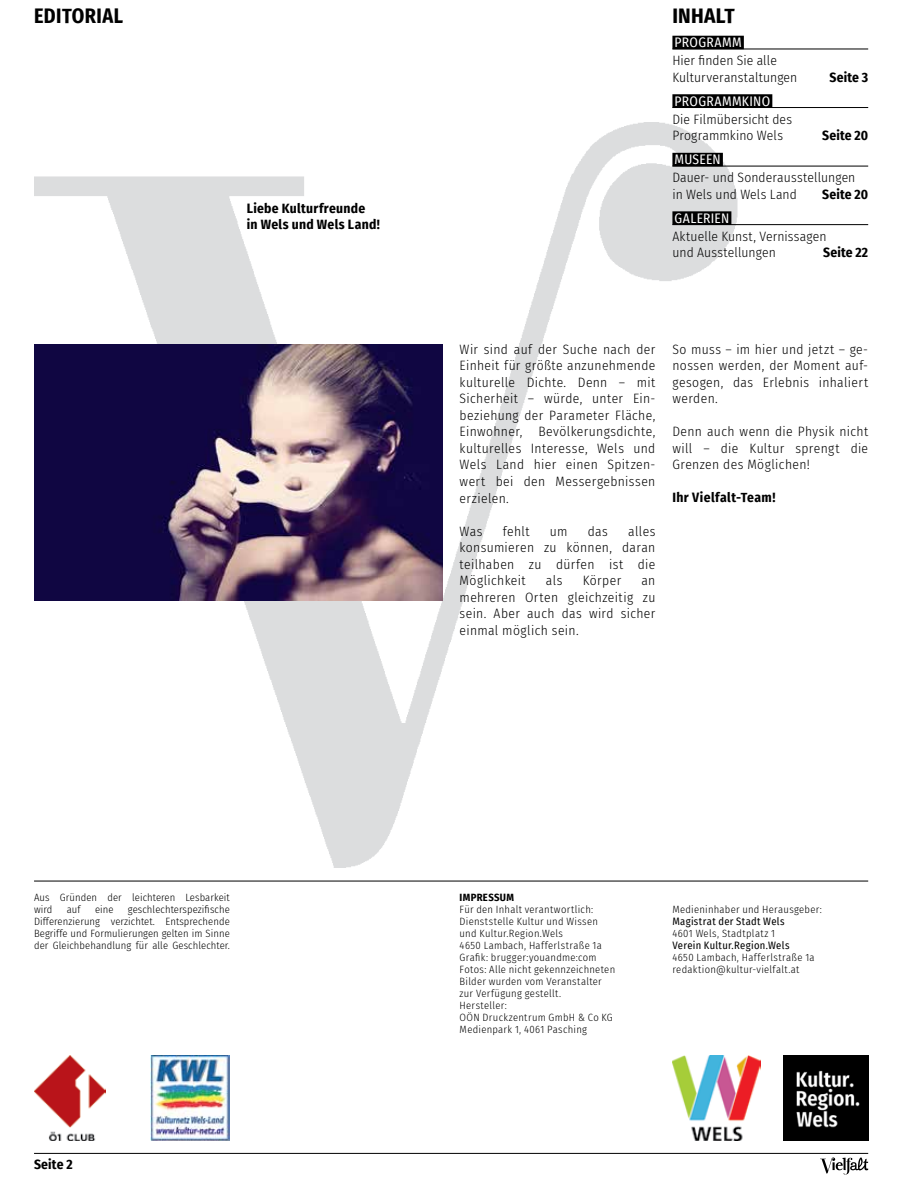
<style>
.page{position:relative;width:898px;height:1183px;background:#fff}
.page>*{position:absolute;margin:0;border:0;box-sizing:border-box;transform-origin:0 0}
.t1{font:700 21px "Fira Sans Condensed";letter-spacing:.02em;color:#000;scale:.95 1}
.t2{font:700 21px "Fira Sans Condensed";letter-spacing:.02em;color:#000}
.t3{font:300 13.5px/16.5px "Fira Sans Condensed";letter-spacing:.025em;color:#000;text-align:justify}
.t4{font:700 13.5px/16.5px "Fira Sans Condensed";letter-spacing:.02em;color:#000}
.t5{font:300 13.5px/16.5px "Fira Sans Condensed";letter-spacing:.005em;color:#000}
.t6{font:13.5px "Fira Sans Condensed";letter-spacing:.02em;color:#fff}
.t7{font:300 10.5px/12px "Fira Sans Condensed";letter-spacing:.025em;color:#000}
.t8{font:10.5px "Fira Sans Condensed";letter-spacing:.03em;color:#000}
.t9{font:700 10.5px "Fira Sans Condensed";letter-spacing:.035em;color:#000}
</style>
<div class="page">
<hr style="left:34px;top:1152px;width:833px;height:1px;background:#000">
<svg style="left:820px;top:1157px;width:47px;height:17px"></svg>
<hr style="left:34px;top:880px;width:833px;height:1px;background:#000">
<img style="left:783px;top:1055px;width:84px;height:85px">
<img style="left:672px;top:1055px;width:88px;height:85px">
<img style="left:34px;top:1055px;width:71px;height:84px">
<img style="left:150px;top:1055px;width:80px;height:85px">
<img style="left:34px;top:122px;width:705px;height:744px">
<div style="left:672px;top:36px;width:71px;height:13px;background:#000"></div>
<hr style="left:672px;top:49px;width:195px;height:1px;background:#000">
<div style="left:672px;top:94px;width:100px;height:14px;background:#000"></div>
<hr style="left:672px;top:107px;width:195px;height:1px;background:#000">
<div style="left:672px;top:153px;width:50px;height:13px;background:#000"></div>
<hr style="left:672px;top:166px;width:195px;height:1px;background:#000">
<div style="left:672px;top:211px;width:59px;height:14px;background:#000"></div>
<hr style="left:672px;top:224px;width:195px;height:1px;background:#000">
<img style="left:34px;top:344px;width:408px;height:256px">
<h1 class="t1" style="left:34px;top:-2px;width:95px">Editorial</h1>
<p class="t4" style="left:247px;top:199px;width:134px">Liebe Kulturfreunde<br>in Wels und Wels Land!</p>
<h1 class="t2" style="left:672px;top:-2px;width:43px">INHALT</h1>
<p class="t6" style="left:674px;top:32px;width:69px">PROGRAMM</p>
<p class="t5" style="left:672px;top:52px;width:126px">Hier finden Sie alle<br>Kulturveranstaltungen</p>
<p class="t6" style="left:674px;top:91px;width:97px">PROGRAMMKINO</p>
<p class="t3" style="left:672px;top:111px;width:121px">Die Filmübersicht des<br>Programmkino Wels</p>
<p class="t4" style="left:829px;top:68px;width:40px">Seite 3</p>
<p class="t4" style="left:821px;top:126px;width:47px">Seite 20</p>
<p class="t6" style="left:674px;top:149px;width:48px">MUSEEN</p>
<p class="t5" style="left:672px;top:169px;width:184px">Dauer- und Sonderausstellungen in Wels und Wels Land</p>
<p class="t4" style="left:822px;top:185px;width:47px">Seite 20</p>
<p class="t6" style="left:674px;top:208px;width:56px">GALERIEN</p>
<p class="t3" style="left:672px;top:228px;width:156px">Aktuelle Kunst, Vernissagen und Ausstellungen</p>
<p class="t4" style="left:822px;top:243px;width:47px">Seite 22</p>
<p class="t3" style="left:459px;top:341px;width:197px">Wir sind auf der Suche nach der Einheit für größte anzunehmende kulturelle Dichte. Denn – mit Sicherheit – würde, unter Ein&shy;beziehung der Parameter Fläche, Einwohner, Bevölkerungsdichte, kulturelles Interesse, Wels und Wels Land hier einen Spitzen&shy;wert bei den Messergebnissen erzielen.</p>
<p class="t3" style="left:459px;top:522px;width:24px">Was</p>
<p class="t3" style="left:502px;top:522px;width:28px">fehlt</p>
<p class="t3" style="left:549px;top:522px;width:19px">um</p>
<p class="t3" style="left:587px;top:522px;width:22px">das</p>
<p class="t3" style="left:459px;top:522px;width:197px;text-indent:168px">alles konsumieren zu können, daran teilhaben zu dürfen ist die Möglichkeit</p>
<p class="t3" style="left:545px;top:572px;width:18px">als</p>
<p class="t3" style="left:582px;top:572px;width:40px">Körper</p>
<p class="t3" style="left:459px;top:572px;width:197px;text-indent:182px">an mehreren Orten gleichzeitig zu sein. Aber auch das wird sicher einmal möglich sein.</p>
<p class="t3" style="left:672px;top:341px;width:197px">So muss – im hier und jetzt – ge&shy;nossen werden, der Moment auf&shy;gesogen, das Erlebnis inhaliert werden.</p>
<p class="t3" style="left:672px;top:423px;width:197px">Denn auch wenn die Physik nicht will – die Kultur sprengt die Grenzen des Möglichen!</p>
<p class="t4" style="left:672px;top:488px;width:104px">Ihr Vielfalt-Team!</p>
<p class="t7" style="left:34px;top:890px;width:197px">Aus Gründen der leichteren Lesbarkeit wird</p>
<p class="t7" style="left:34px;top:902px;width:197px;text-align:justify;text-indent:94px">geschlechterspezifische Differenzierung verzichtet. Entsprechende Begriffe und Formulierungen gelten im Sinne der Gleichbehandlung für alle Geschlechter.</p>
<p class="t7" style="left:67px;top:902px;width:15px">auf</p>
<p class="t7" style="left:95px;top:902px;width:20px">eine</p>
<p class="t4" style="left:34px;top:1154px;width:40px">Seite 2</p>
<p class="t9" style="left:459px;top:888px;width:56px">IMPRESSUM</p>
<p class="t7" style="left:459px;top:902px;width:157px">Für den Inhalt verantwortlich:<br>Dienststelle Kultur und Wissen und Kultur.Region.Wels<br>4650 Lambach, Hafferlstraße 1a<br>Grafik: brugger:youandme:com<br>Fotos: Alle nicht gekennzeichneten<br>Bilder wurden vom Veranstalter zur Verfügung gestellt.<br>Hersteller:<br>OÖN Druckzentrum GmbH &amp; Co KG<br>Medienpark 1, 4061 Pasching</p>
<p class="t7" style="left:672px;top:902px;width:151px">Medieninhaber und Herausgeber:</p>
<p class="t8" style="left:672px;top:913px;width:114px">Magistrat der Stadt Wels</p>
<p class="t7" style="left:672px;top:926px;width:104px">4601 Wels, Stadtplatz 1</p>
<p class="t8" style="left:672px;top:937px;width:119px">Verein Kultur.Region.Wels</p>
<p class="t7" style="left:672px;top:950px;width:144px">4650 Lambach, Hafferlstraße 1a redaktion@kultur-vielfalt.at</p>
</div>
